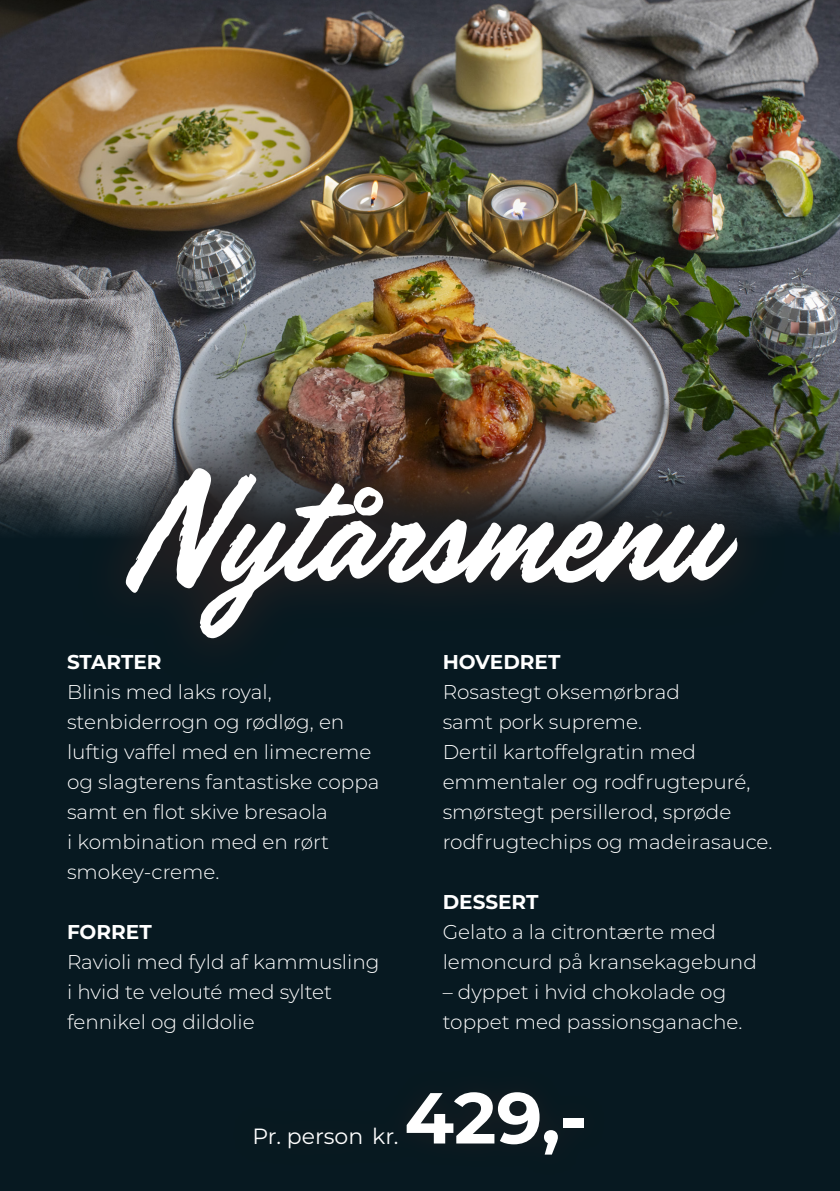
<style>
.page{position:relative;width:840px;height:1191px;background:#fff}
.page>*{position:absolute;margin:0;border:0;box-sizing:border-box;transform-origin:0 0}
.t1{font:180px "Handelson One";color:#fff}
.t2{font:700 72px "Montserrat";color:#fff}
.t3{font:22px "Montserrat";color:#fff}
.t4{font:300 20px/30px "Montserrat";color:#fff}
.t5{font:700 20px "Montserrat";color:#fff}
</style>
<div class="page">
<img style="left:0;top:0;width:839px;height:458px">
<div style="left:0;top:458px;width:839px;height:733px;background:#071921"></div>
<svg style="left:78px;top:421px;width:706px;height:220px"></svg>
<p class="t1" style="left:126px;top:433px;width:589px">Nytårsmenu</p>
<p class="t5" style="left:67px;top:647px;width:96px">STARTER</p>
<p class="t4" style="left:67px;top:676px;width:314px">Blinis med laks royal, stenbiderrogn og rødløg, en luftig vaffel med en limecreme og slagterens fantastiske coppa samt en flot skive bresaola<br>i kombination med en rørt smokey-creme.</p>
<p class="t5" style="left:67px;top:917px;width:86px">FORRET</p>
<p class="t4" style="left:67px;top:946px;width:314px">Ravioli med fyld af kammusling i hvid te velouté med syltet fennikel og dildolie</p>
<p class="t5" style="left:442px;top:647px;width:119px">HOVEDRET</p>
<p class="t4" style="left:442px;top:676px;width:331px">Rosastegt oksemørbrad<br>samt pork supreme.<br>Dertil kartoffelgratin med emmentaler og rodfrugtepuré, smørstegt persillerod, sprøde rodfrugtechips og madeirasauce.</p>
<p class="t5" style="left:442px;top:887px;width:97px">DESSERT</p>
<p class="t4" style="left:442px;top:916px;width:315px">Gelato a la citrontærte med lemoncurd på kransekagebund</p>
<p class="t4" style="left:442px;top:976px;width:301px">– dyppet i hvid chokolade og toppet med passionsganache.</p>
<p class="t3" style="left:252px;top:1120px;width:148px">Pr. person kr.</p>
<p class="t2" style="left:404px;top:1066px;width:184px">429,-</p>
</div>
